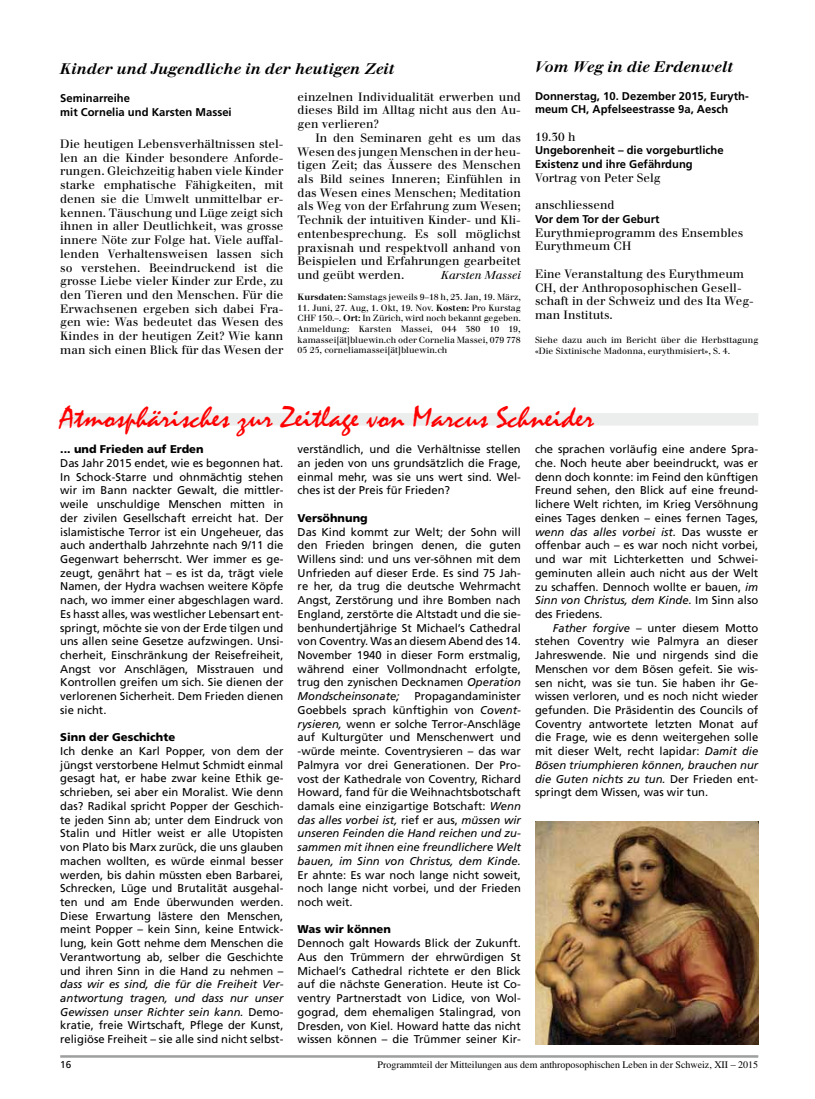
<style>
.page{position:relative;width:815px;height:1099px;background:#fff}
.page>*{position:absolute;margin:0;border:0;box-sizing:border-box;transform-origin:0 0}
.t1{font:30px "Mistral";color:#f00;scale:1.09 1}
.t2{font:italic 700 15px "Walbaum";color:#000}
.t3{font:11.88px/13.8px "Walbaum";color:#000;text-align:justify}
.t4{font:11.25px/13.8px "Frutiger";color:#000;text-align:justify}
.t5{font:italic 11.25px/13.8px "Frutiger";color:#000;text-align:justify}
.t6{font:700 11.25px/13.8px "Frutiger";color:#000}
.t7{font:900 11.25px "Frutiger";color:#000}
.t8{font:italic 11.25px "Walbaum";color:#000}
.t9{font:10px "Times";color:#000}
.t10{font:10px "Frutiger";color:#000}
.t11{font:8.75px/10.6px "Walbaum";color:#000}
.s1{font-weight:700}
.s2{font-style:normal}
.s3{font-style:italic}
</style>
<div class="page">
<hr style="left:60px;top:1055px;width:698px;height:2px;background:#9c9e9f">
<div style="left:60px;top:413px;width:698px;height:12px;background:#eceded"></div>
<img style="left:535px;top:822px;width:223px;height:222px">
<h2 class="t2" style="left:60px;top:59px;width:336px">Kinder und Jugendliche in der heutigen Zeit</h2>
<p class="t6" style="left:60px;top:91px;width:173px">Seminarreihe<br>mit Cornelia und Karsten Massei</p>
<p class="t3" style="left:60px;top:137px;width:225px">Die heutigen Lebensverhältnissen stel&shy;len an die Kinder besondere Anforde&shy;rungen. Gleichzeitig haben viele Kinder starke emphatische Fähigkeiten, mit denen sie die Umwelt unmittelbar er&shy;kennen. Täuschung und Lüge zeigt sich ihnen in aller Deutlichkeit, was grosse innere Nöte zur Folge hat. Viele auffal&shy;lenden Verhaltensweisen lassen sich so verstehen. Beeindruckend ist die grosse Liebe vieler Kinder zur Erde, zu den Tieren und den Menschen. Für die Erwachsenen ergeben sich dabei Fra&shy;gen wie: Was bedeutet das Wesen des Kindes in der heutigen Zeit? Wie kann man sich einen Blick für das Wesen der</p>
<p class="t3" style="left:298px;top:90px;width:225px">einzelnen Individualität erwerben und dieses Bild im Alltag nicht aus den Au&shy;gen verlieren?</p>
<p class="t3" style="left:298px;top:131px;width:225px;text-indent:18px">In den Seminaren geht es um das Wesen des jungen Menschen in der heu&shy;tigen Zeit; das Äussere des Menschen als Bild seines Inneren; Einfühlen in das Wesen eines Menschen; Meditation als Weg von der Erfahrung zum Wesen; Technik der intuitiven Kinder- und Kli&shy;entenbesprechung. Es soll möglichst praxisnah und respektvoll anhand von Beispielen und Erfahrungen gearbeitet und geübt werden.</p>
<p class="t8" style="left:441px;top:268px;width:81px">Karsten Massei</p>
<p class="t11" style="left:298px;top:292px;width:225px"><span class="s1">Kursdaten:</span> Samstags jeweils 9–18 h, 23. Jan, 19. März,</p>
<p class="t11" style="left:298px;top:302px;width:225px;text-align:justify">11. Juni, 27. Aug, 1. Okt, 19. Nov. <span class="s1">Kosten:</span> Pro Kurstag CHF 150.–. <span class="s1">Ort:</span> In Zürich, wird noch bekannt gegeben.<br>Anmeldung: Karsten Massei, 044 380 10 19, kamassei[ät]bluewin.ch oder Cornelia Massei, 079 778<br>05 25, corneliamassei[ät]bluewin.ch</p>
<h2 class="t2" style="left:535px;top:58px;width:200px">Vom Weg in die Erdenwelt</h2>
<p class="t6" style="left:535px;top:89px;width:215px">Donnerstag, 10. Dezember 2015, Euryth&shy;meum CH, Apfelseestrasse 9a, Aesch</p>
<p class="t3" style="left:535px;top:130px;width:42px">19.30 h</p>
<p class="t6" style="left:535px;top:143px;width:190px">Ungeborenheit – die vorgeburtliche<br>Existenz und ihre Gefährdung</p>
<p class="t3" style="left:535px;top:171px;width:127px">Vortrag von Peter Selg</p>
<p class="t3" style="left:535px;top:198px;width:81px">anschliessend</p>
<p class="t6" style="left:535px;top:212px;width:126px">Vor dem Tor der Geburt</p>
<p class="t3" style="left:535px;top:226px;width:210px">Eurythmieprogramm des Ensembles<br>Eurythmeum CH</p>
<p class="t3" style="left:535px;top:267px;width:220px;text-align:left">Eine Veranstaltung des Eurythmeum<br>CH, der Anthroposophischen Gesell&shy;schaft in der Schweiz und des Ita Weg&shy;man Instituts.</p>
<p class="t11" style="left:535px;top:335px;width:225px">Siehe dazu auch im Bericht über die Herbsttagung «Die Sixtinische Madonna, eurythmisiert», S. 4.</p>
<h1 class="t1" style="left:60px;top:401px;width:491px">Atmosphärisches zur Zeitlage von Marcus Schneider</h1>
<p class="t7" style="left:60px;top:442px;width:145px">... und Frieden auf Erden</p>
<p class="t4" style="left:60px;top:456px;width:225px">Das Jahr 2015 endet, wie es begonnen hat.<br>In Schock-Starre und ohnmächtig stehen wir im Bann nackter Gewalt, die mittler&shy;weile unschuldige Menschen mitten in der zivilen Gesellschaft erreicht hat. Der islamistische Terror ist ein Ungeheuer, das auch anderthalb Jahrzehnte nach 9/11 die Gegenwart beherrscht. Wer immer es ge&shy;zeugt, genährt hat – es ist da, trägt viele Namen, der Hydra wachsen weitere Köpfe nach, wo immer einer abgeschlagen ward.<br>Es hasst alles, was westlicher Lebensart ent&shy;springt, möchte sie von der Erde tilgen und uns allen seine Gesetze aufzwingen. Unsi&shy;cherheit, Einschränkung der Reisefreiheit, Angst vor Anschlägen, Misstrauen und Kontrollen greifen um sich. Sie dienen der verlorenen Sicherheit. Dem Frieden dienen sie nicht.</p>
<p class="t7" style="left:60px;top:730px;width:117px">Sinn der Geschichte</p>
<p class="t4" style="left:60px;top:744px;width:225px">Ich denke an Karl Popper, von dem der jüngst verstorbene Helmut Schmidt einmal gesagt hat, er habe zwar keine Ethik ge&shy;schrieben, sei aber ein Moralist. Wie denn das? Radikal spricht Popper der Geschich&shy;te jeden Sinn ab; unter dem Eindruck von Stalin und Hitler weist er alle Utopisten von Plato bis Marx zurück, die uns glauben machen wollten, es würde einmal besser werden, bis dahin müssten eben Barbarei, Schrecken, Lüge und Brutalität ausgehal&shy;ten und am Ende überwunden werden.<br>Diese Erwartung lästere den Menschen, meint Popper – kein Sinn, keine Entwick&shy;lung, kein Gott nehme dem Menschen die Verantwortung ab, selber die Geschichte und ihren Sinn in die Hand zu nehmen –</p>
<p class="t5" style="left:60px;top:977px;width:225px">dass wir es sind, die für die Freiheit Ver&shy;antwortung tragen, und dass nur unser Gewissen unser Richter sein kann. <span class="s2">Demo&shy;kratie, freie Wirtschaft, Pflege der Kunst, religiöse Freiheit – sie alle sind nicht selbst-</span></p>
<p class="t4" style="left:535px;top:442px;width:225px">che sprachen vorläufig eine andere Spra&shy;che. Noch heute aber beeindruckt, was er denn doch konnte: im Feind den künftigen Freund sehen, den Blick auf eine freund&shy;lichere Welt richten, im Krieg Versöhnung eines Tages denken – eines fernen Tages, <span class="s3">wenn das alles vorbei ist.</span> Das wusste er offenbar auch – es war noch nicht vorbei, und war mit Lichterketten und Schwei&shy;geminuten allein auch nicht aus der Welt zu schaffen. Dennoch wollte er bauen, <span class="s3">im Sinn von Christus, dem Kinde.</span> Im Sinn also des Friedens.</p>
<p class="t4" style="left:535px;top:620px;width:225px;text-indent:18px"><span class="s3">Father forgive</span> – unter diesem Motto stehen Coventry wie Palmyra an dieser Jahreswende. Nie und nirgends sind die Menschen vor dem Bösen gefeit. Sie wis&shy;sen nicht, was sie tun. Sie haben ihr Ge&shy;wissen verloren, und es noch nicht wieder gefunden. Die Präsidentin des Councils of Coventry antwortete letzten Monat auf die Frage, wie es denn weitergehen solle mit dieser Welt, recht lapidar: <span class="s3">Damit die Bösen triumphieren können, brauchen nur die Guten nichts zu tun.</span> Der Frieden ent&shy;springt dem Wissen, was wir tun.</p>
<p class="t4" style="left:298px;top:442px;width:225px">verständlich, und die Verhältnisse stellen an jeden von uns grundsätzlich die Frage, einmal mehr, was sie uns wert sind. Wel&shy;ches ist der Preis für Frieden?</p>
<p class="t7" style="left:298px;top:511px;width:72px">Versöhnung</p>
<p class="t4" style="left:298px;top:524px;width:225px">Das Kind kommt zur Welt; der Sohn will den Frieden bringen denen, die guten Willens sind: und uns ver-söhnen mit dem Unfrieden auf dieser Erde. Es sind 75 Jah&shy;re her, da trug die deutsche Wehrmacht Angst, Zerstörung und ihre Bomben nach England, zerstörte die Altstadt und die sie&shy;benhundertjährige St Michael’s Cathedral von Coventry. Was an diesem Abend des 14.<br>November 1940 in dieser Form erstmalig, während einer Vollmondnacht erfolgte, trug den zynischen Decknamen <span class="s3">Operation Mondscheinsonate;</span></p>
<p class="t4" style="left:298px;top:689px;width:225px;text-indent:117px">Propagandaminister Goebbels sprach künftighin von <span class="s3">Covent&shy;rysieren,</span> wenn er solche Terror-Anschläge auf Kulturgüter und Menschenwert und -würde meinte. Coventrysieren – das war Palmyra vor drei Generationen. Der Pro&shy;vost der Kathedrale von Coventry, Richard Howard, fand für die Weihnachtsbotschaft damals eine einzigartige Botschaft: <span class="s3">Wenn das alles vorbei ist,</span> rief er aus, <span class="s3">müssen wir unseren Feinden die Hand reichen und zu&shy;sammen mit ihnen eine freundlichere Welt bauen, im Sinn von Christus, dem Kinde.</span></p>
<p class="t4" style="left:298px;top:867px;width:225px">Er ahnte: Es war noch lange nicht soweit, noch lange nicht vorbei, und der Frieden noch weit.</p>
<p class="t7" style="left:298px;top:922px;width:95px">Was wir können</p>
<p class="t4" style="left:298px;top:936px;width:225px">Dennoch galt Howards Blick der Zukunft.<br>Aus den Trümmern der ehrwürdigen St Michael’s Cathedral richtete er den Blick auf die nächste Generation. Heute ist Co&shy;ventry Partnerstadt von Lidice, von Wol&shy;gograd, dem ehemaligen Stalingrad, von Dresden, von Kiel. Howard hatte das nicht wissen können – die Trümmer seiner Kir-</p>
<p class="t10" style="left:60px;top:1058px;width:13px">16</p>
<p class="t9" style="left:377px;top:1058px;width:382px">Programmteil der Mitteilungen aus dem anthroposophischen Leben in der Schweiz, XII – 2015</p>
</div>
